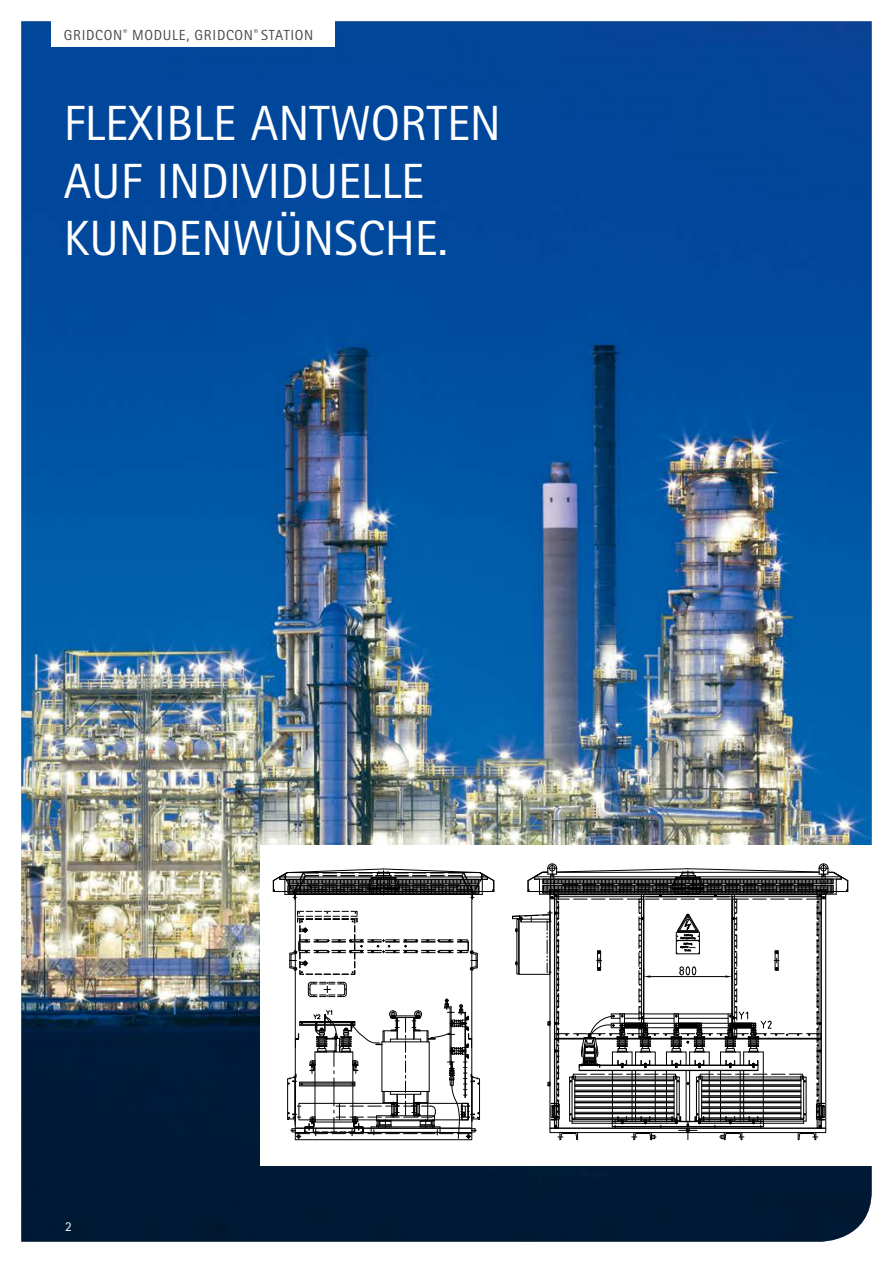
<style>
.page{position:relative;width:893px;height:1263px;background:#fff}
.page>*{position:absolute;margin:0;border:0;box-sizing:border-box;transform-origin:0 0}
.t1{font:49.5px/57.4px "Rotis Sans Serif Pro Cyr";color:#fff}
.t2{font:14.55px "Rotis Sans Serif Pro Cyr";letter-spacing:.05em;color:#4a4a49}
.t3{font:13.5px "Rotis Sans Serif Pro Cyr";color:#fff}
</style>
<div class="page">
<img style="left:21px;top:21px;width:851px;height:1221px">
<div style="left:51px;top:0;width:283px;height:47px;background:#fff"></div>
<div style="left:260px;top:845px;width:613px;height:321px;background:#fff"></div>
<hr style="left:471px;top:894px;width:1px;height:234px;background:#000">
<hr style="left:295px;top:894px;width:1px;height:234px;background:#000">
<div style="left:295px;top:1132px;width:177px;height:8px;border:1px solid #000"></div>
<svg style="left:272px;top:868px;width:223px;height:32px"></svg>
<svg style="left:289px;top:911px;width:189px;height:64px"></svg>
<svg style="left:512px;top:863px;width:337px;height:277px"></svg>
<svg style="left:287px;top:982px;width:193px;height:157px"></svg>
<p class="t2" style="left:64px;top:26px;width:251px">GRIDCON<sup>®</sup> MODULE, GRIDCON<sup>®</sup> STATION</p>
<p class="t1" style="left:64px;top:95px;width:439px">FLEXIBLE ANTWORTEN<br>AUF INDIVIDUELLE<br>KUNDENWÜNSCHE.</p>
<p class="t3" style="left:65px;top:1218px;width:8px">2</p>
</div>
